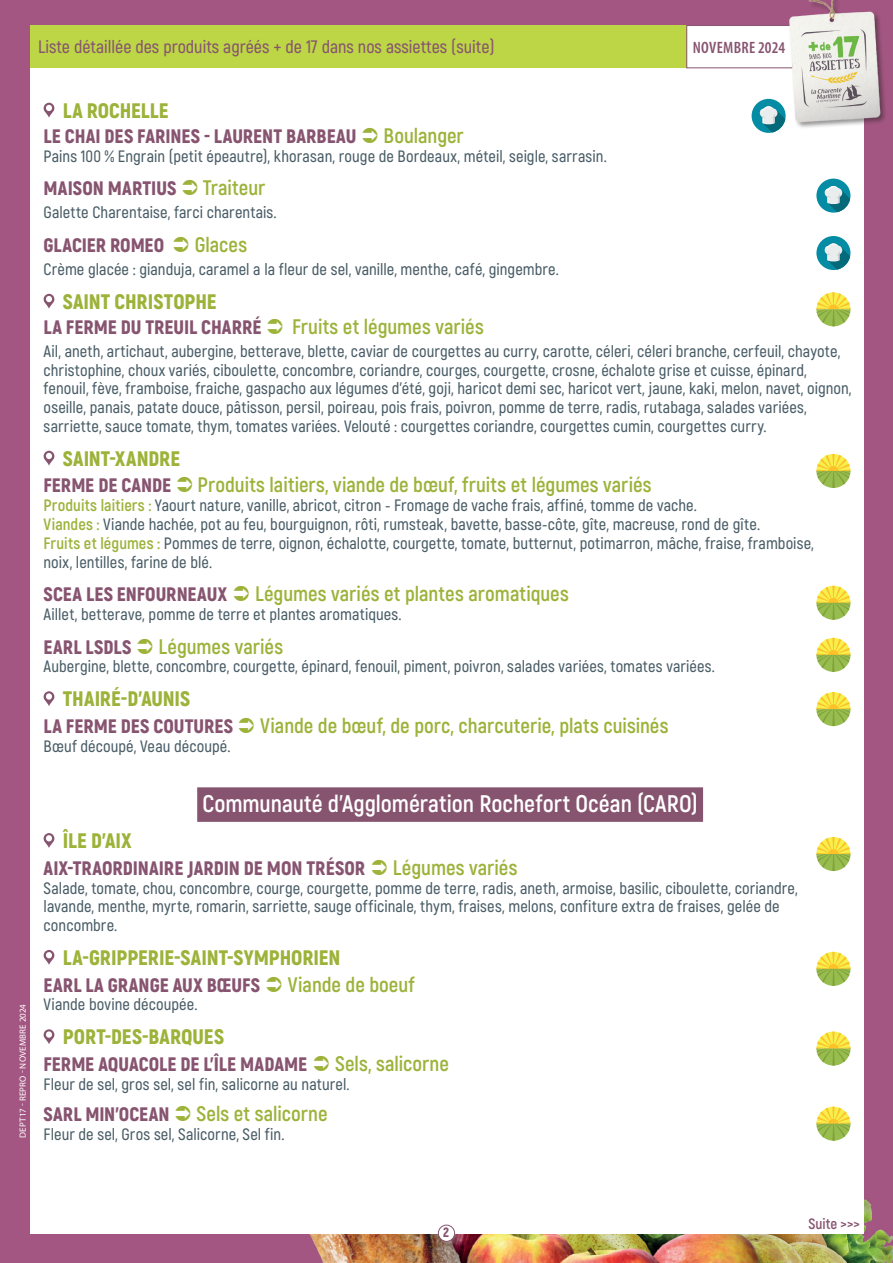
<style>
.page{position:relative;width:893px;height:1263px;background:#fff}
.page>*{position:absolute;margin:0;border:0;box-sizing:border-box;transform-origin:0 0}
.EPCI{font:700 24px "Akrobat";color:#fff}
.Societe{font:700 21px "Akrobat";color:#9cb239}
.communes{font:900 21px "Akrobat";color:#9cb239}
.description{font:700 21px "Akrobat";color:#9cb239}
.description-2{font:900 21px "Akrobat";color:#9cb239}
.Societe-2{font:900 19.5px "Akrobat";letter-spacing:.005em;color:#875470}
.description-3{font:900 19.5px "Akrobat";letter-spacing:.005em;color:#875470}
.t1{font:600 18px "Akrobat";color:#875470}
.description-4{font:600 16.5px/18.8px "Akrobat";letter-spacing:.005em;color:#4a5d67}
.t2{font:600 condensed 16.5px "Myriad Pro";letter-spacing:.02em;color:#875470}
.t3{font:700 15px "Akrobat";color:#875470}
.Societe-3{font:900 13.5px "Akrobat";color:#875470}
.t4{font:9px "Myriad Pro";letter-spacing:.02em;color:#fff}
.s1{font-weight:700;color:#9cb239}
</style>
<div class="page">
<img style="left:0;top:0;width:893px;height:1263px">
<div style="left:30px;top:68px;width:833px;height:1165px;background:#fff"></div>
<div style="left:30px;top:26px;width:657px;height:42px;background:#bcd646"></div>
<div style="left:687px;top:26px;width:106px;height:42px;background:#fff"></div>
<div style="left:687px;top:25px;width:106px;height:43px;border:1px solid #875470"></div>
<img style="left:779px;top:0;width:111px;height:127px">
<div style="left:197px;top:787px;width:506px;height:35px;background:#875470"></div>
<svg style="left:43px;top:103px;width:11px;height:15px"></svg>
<svg style="left:43px;top:294px;width:11px;height:15px"></svg>
<svg style="left:43px;top:451px;width:11px;height:15px"></svg>
<svg style="left:43px;top:691px;width:11px;height:15px"></svg>
<svg style="left:43px;top:833px;width:11px;height:15px"></svg>
<svg style="left:43px;top:950px;width:11px;height:15px"></svg>
<svg style="left:43px;top:1029px;width:11px;height:15px"></svg>
<div style="left:438px;top:1225px;width:17px;height:16px;background:#fff;border-radius:50%"></div>
<div style="left:438px;top:1225px;width:17px;height:17px;border:1px solid #875470;border-radius:50%"></div>
<svg style="left:816px;top:454px;width:34px;height:34px"></svg>
<svg style="left:816px;top:586px;width:34px;height:34px"></svg>
<svg style="left:816px;top:837px;width:34px;height:34px"></svg>
<svg style="left:816px;top:952px;width:34px;height:34px"></svg>
<svg style="left:816px;top:292px;width:34px;height:34px"></svg>
<svg style="left:816px;top:638px;width:34px;height:34px"></svg>
<svg style="left:816px;top:692px;width:34px;height:34px"></svg>
<svg style="left:816px;top:1031px;width:34px;height:34px"></svg>
<div style="left:752px;top:99px;width:34px;height:34px;background:#038ca4;border-radius:17px"></div>
<svg style="left:760px;top:106px;width:25px;height:27px"></svg>
<div style="left:816px;top:179px;width:34px;height:34px;background:#038ca4;border-radius:17px"></div>
<svg style="left:825px;top:186px;width:25px;height:26px"></svg>
<div style="left:816px;top:236px;width:34px;height:34px;background:#038ca4;border-radius:17px"></div>
<svg style="left:825px;top:243px;width:25px;height:27px"></svg>
<svg style="left:816px;top:1107px;width:34px;height:34px"></svg>
<p class="t1" style="left:38px;top:36px;width:458px">Liste détaillée des produits agréés + de 17 dans nos assiettes (suite)</p>
<p class="t2" style="left:693px;top:37px;width:94px">NOVEMBRE 2024</p>
<p class="t4" style="left:18px;top:1138px;width:135px;rotate:-90deg">DEPT17 - REPRO - NOVEMBRE 2024</p>
<p class="communes" style="left:63px;top:97px;width:107px">LA ROCHELLE</p>
<p class="description-3" style="left:44px;top:123px;width:314px">LE CHAI DES FARINES - LAURENT BARBEAU</p>
<p class="description" style="left:384px;top:122px;width:82px">Boulanger</p>
<p class="description-4" style="left:44px;top:146px;width:565px">Pains 100 % Engrain (petit épeautre), khorasan, rouge de Bordeaux, méteil, seigle, sarrasin.</p>
<p class="description-3" style="left:44px;top:176px;width:134px">MAISON MARTIUS</p>
<p class="description" style="left:203px;top:175px;width:64px">Traiteur</p>
<p class="description-4" style="left:44px;top:203px;width:235px">Galette Charentaise, farci charentais.</p>
<p class="description-3" style="left:44px;top:232px;width:122px">GLACIER ROMEO</p>
<p class="description" style="left:195px;top:232px;width:54px">Glaces</p>
<p class="description-4" style="left:44px;top:260px;width:517px">Crème glacée : gianduja, caramel a la fleur de sel, vanille, menthe, café, gingembre.</p>
<p class="description-2" style="left:63px;top:288px;width:155px">SAINT CHRISTOPHE</p>
<p class="description-3" style="left:44px;top:314px;width:220px">LA FERME DU TREUIL CHARRÉ</p>
<p class="description" style="left:292px;top:313px;width:193px">Fruits et légumes variés</p>
<p class="description-4" style="left:44px;top:342px;width:809px">Ail, aneth, artichaut, aubergine, betterave, blette, caviar de courgettes au curry, carotte, céleri, céleri branche, cerfeuil, chayote, christophine, choux variés, ciboulette, concombre, coriandre, courges, courgette, crosne, échalote grise et cuisse, épinard, fenouil, fève, framboise, fraiche, gaspacho aux légumes d’été, goji, haricot demi sec, haricot vert, jaune, kaki, melon, navet, oignon, oseille, panais, patate douce, pâtisson, persil, poireau, pois frais, poivron, pomme de terre, radis, rutabaga, salades variées, sarriette, sauce tomate, thym, tomates variées. Velouté : courgettes coriandre, courgettes cumin, courgettes curry.</p>
<p class="communes" style="left:63px;top:445px;width:119px">SAINT-XANDRE</p>
<p class="Societe-2" style="left:44px;top:473px;width:129px">FERME DE CANDE</p>
<p class="Societe" style="left:198px;top:472px;width:456px">Produits laitiers, viande de bœuf, fruits et légumes variés</p>
<p class="description-4" style="left:44px;top:496px;width:772px"><span class="s1">Produits laitiers :</span> Yaourt nature, vanille, abricot, citron - Fromage de vache frais, affiné, tomme de vache.<br><span class="s1">Viandes :</span> Viande hachée, pot au feu, bourguignon, rôti, rumsteak, bavette, basse-côte, gîte, macreuse, rond de gîte.<br><span class="s1">Fruits et légumes :</span> Pommes de terre, oignon, échalotte, courgette, tomate, butternut, potimarron, mâche, fraise, framboise, noix, lentilles, farine de blé.</p>
<p class="Societe-2" style="left:44px;top:582px;width:185px">SCEA LES ENFOURNEAUX</p>
<p class="Societe" style="left:255px;top:581px;width:315px">Légumes variés et plantes aromatiques</p>
<p class="description-4" style="left:44px;top:605px;width:360px">Aillet, betterave, pomme de terre et plantes aromatiques.</p>
<p class="Societe-2" style="left:44px;top:634px;width:89px">EARL LSDLS</p>
<p class="Societe" style="left:159px;top:633px;width:126px">Légumes variés</p>
<p class="description-4" style="left:44px;top:657px;width:673px">Aubergine, blette, concombre, courgette, épinard, fenouil, piment, poivron, salades variées, tomates variées.</p>
<p class="communes" style="left:63px;top:685px;width:129px">THAIRÉ-D’AUNIS</p>
<p class="Societe-2" style="left:44px;top:713px;width:191px">LA FERME DES COUTURES</p>
<p class="Societe" style="left:260px;top:713px;width:410px">Viande de bœuf, de porc, charcuterie, plats cuisinés</p>
<p class="description-4" style="left:44px;top:737px;width:188px">Bœuf découpé, Veau découpé.</p>
<p class="EPCI" style="left:202px;top:789px;width:497px">Communauté d’Agglomération Rochefort Océan (CARO)</p>
<p class="communes" style="left:63px;top:827px;width:71px">ÎLE D’AIX</p>
<p class="Societe-2" style="left:44px;top:855px;width:323px">AIX-TRAORDINAIRE JARDIN DE MON TRÉSOR</p>
<p class="Societe" style="left:393px;top:854px;width:126px">Légumes variés</p>
<p class="description-4" style="left:44px;top:878px;width:756px">Salade, tomate, chou, concombre, courge, courgette, pomme de terre, radis, aneth, armoise, basilic, ciboulette, coriandre, lavande, menthe, myrte, romarin, sarriette, sauge officinale, thym, fraises, melons, confiture extra de fraises, gelée de concombre.</p>
<p class="communes" style="left:63px;top:944px;width:279px">LA-GRIPPERIE-SAINT-SYMPHORIEN</p>
<p class="Societe-2" style="left:44px;top:972px;width:218px">EARL LA GRANGE AUX BŒUFS</p>
<p class="Societe" style="left:288px;top:971px;width:129px">Viande de boeuf</p>
<p class="description-4" style="left:44px;top:995px;width:155px">Viande bovine découpée.</p>
<p class="communes" style="left:63px;top:1023px;width:163px">PORT-DES-BARQUES</p>
<p class="Societe-2" style="left:44px;top:1051px;width:265px">FERME AQUACOLE DE L’ÎLE MADAME</p>
<p class="Societe" style="left:335px;top:1051px;width:115px">Sels, salicorne</p>
<p class="description-4" style="left:44px;top:1075px;width:308px">Fleur de sel, gros sel, sel fin, salicorne au naturel.</p>
<p class="Societe-2" style="left:44px;top:1101px;width:128px">SARL MIN’OCEAN</p>
<p class="Societe" style="left:197px;top:1100px;width:132px">Sels et salicorne</p>
<p class="description-4" style="left:44px;top:1124px;width:242px">Fleur de sel, Gros sel, Salicorne, Sel fin.</p>
<p class="Societe-3" style="left:443px;top:1224px;width:7px">2</p>
<p class="t3" style="left:809px;top:1214px;width:53px">Suite &gt;&gt;&gt;</p>
</div>
